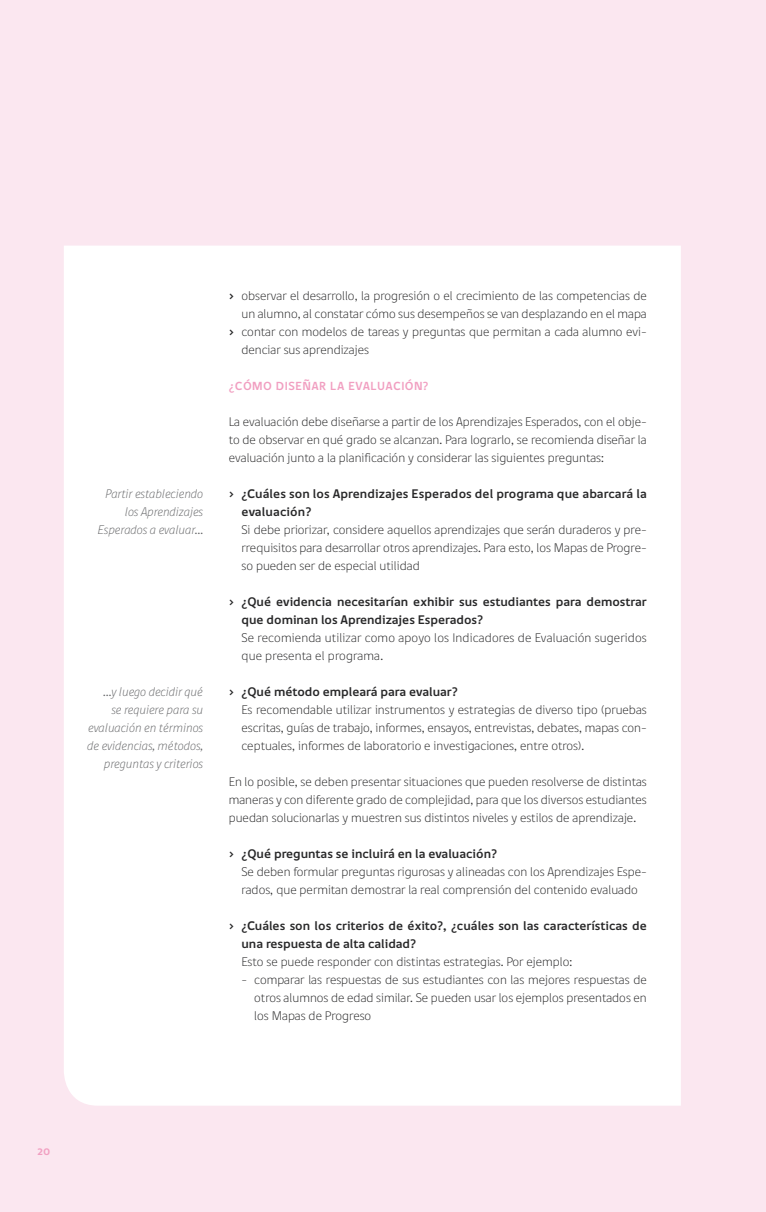
<style>
.page{position:relative;width:766px;height:1212px;background:#fff}
.page>*{position:absolute;margin:0;border:0;box-sizing:border-box;transform-origin:0 0}
.t1{font:12.75px/18px "Dignathin";color:#282829;text-align:justify}
.t2{font:700 12.75px/18px "Digna";color:#282829}
.t3{font:italic 12.75px/18px "Dignathin";letter-spacing:-.005em;color:#646567;text-align:right}
.t4{font:700 12px "Digna SC";letter-spacing:.025em;color:#f19fc1}
.s1{font-family:"Digna Picto"}
.s2{font-family:"Digna Picto";font-weight:400}
</style>
<div class="page">
<div style="left:0;top:0;width:765px;height:1212px;background:#fbe7f0"></div>
<div style="left:64px;top:246px;width:616px;height:860px;background:#fff"></div>
<p class="t3" style="left:98px;top:484px;width:107px">Partir estableciendo los Aprendizajes<br>Esperados a evaluar…</p>
<p class="t3" style="left:87px;top:682px;width:117px">…y luego decidir qué<br>se requiere para su evaluación en términos de evidencias, métodos, preguntas y criterios</p>
<p class="t1" style="left:229px;top:286px;width:419px"><span class="s1">›</span> observar el desarrollo, la progresión o el crecimiento de las competencias de</p>
<p class="t1" style="left:241px;top:304px;width:407px">un alumno, al constatar cómo sus desempeños se van desplazando en el mapa</p>
<p class="t1" style="left:229px;top:322px;width:419px"><span class="s1">›</span> contar con modelos de tareas y preguntas que permitan a cada alumno evi-</p>
<p class="t1" style="left:241px;top:340px;width:129px">denciar sus aprendizajes</p>
<p class="t4" style="left:229px;top:378px;width:201px">¿CÓMO DISEÑAR LA EVALUACIÓN?</p>
<p class="t1" style="left:229px;top:412px;width:419px">La evaluación debe diseñarse a partir de los Aprendizajes Esperados, con el obje&shy;to de observar en qué grado se alcanzan. Para lograrlo, se recomienda diseñar la evaluación junto a la planificación y considerar las siguientes preguntas:</p>
<p class="t2" style="left:241px;top:484px;width:406px;text-indent:-13px"><span class="s2">›</span> ¿Cuáles son los Aprendizajes Esperados del programa que abarcará la evaluación?</p>
<p class="t1" style="left:241px;top:520px;width:407px">Si debe priorizar, considere aquellos aprendizajes que serán duraderos y pre&shy;rrequisitos para desarrollar otros aprendizajes. Para esto, los Mapas de Progre&shy;so pueden ser de especial utilidad</p>
<p class="t2" style="left:241px;top:592px;width:407px;text-indent:-13px"><span class="s2">›</span> ¿Qué evidencia necesitarían exhibir sus estudiantes para demostrar que dominan los Aprendizajes Esperados?</p>
<p class="t1" style="left:241px;top:628px;width:407px">Se recomienda utilizar como apoyo los Indicadores de Evaluación sugeridos que presenta el programa.</p>
<p class="t2" style="left:229px;top:682px;width:230px"><span class="s2">›</span> ¿Qué método empleará para evaluar?</p>
<p class="t1" style="left:241px;top:700px;width:407px">Es recomendable utilizar instrumentos y estrategias de diverso tipo (pruebas escritas, guías de trabajo, informes, ensayos, entrevistas, debates, mapas con&shy;ceptuales, informes de laboratorio e investigaciones, entre otros).</p>
<p class="t1" style="left:229px;top:772px;width:419px">En lo posible, se deben presentar situaciones que pueden resolverse de distintas maneras y con diferente grado de complejidad, para que los diversos estudiantes puedan solucionarlas y muestren sus distintos niveles y estilos de aprendizaje.</p>
<p class="t2" style="left:229px;top:844px;width:270px"><span class="s2">›</span> ¿Qué preguntas se incluirá en la evaluación?</p>
<p class="t1" style="left:241px;top:862px;width:407px">Se deben formular preguntas rigurosas y alineadas con los Aprendizajes Espe&shy;rados, que permitan demostrar la real comprensión del contenido evaluado</p>
<p class="t2" style="left:241px;top:916px;width:407px;text-indent:-13px"><span class="s2">›</span> ¿Cuáles son los criterios de éxito?, ¿cuáles son las características de una respuesta de alta calidad?</p>
<p class="t1" style="left:241px;top:952px;width:332px">Esto se puede responder con distintas estrategias. Por ejemplo:</p>
<p class="t1" style="left:254px;top:970px;width:394px;text-indent:-13px">- comparar las respuestas de sus estudiantes con las mejores respuestas de otros alumnos de edad similar. Se pueden usar los ejemplos presentados en los Mapas de Progreso</p>
<p class="t4" style="left:37px;top:1143px;width:15px">20</p>
</div>
